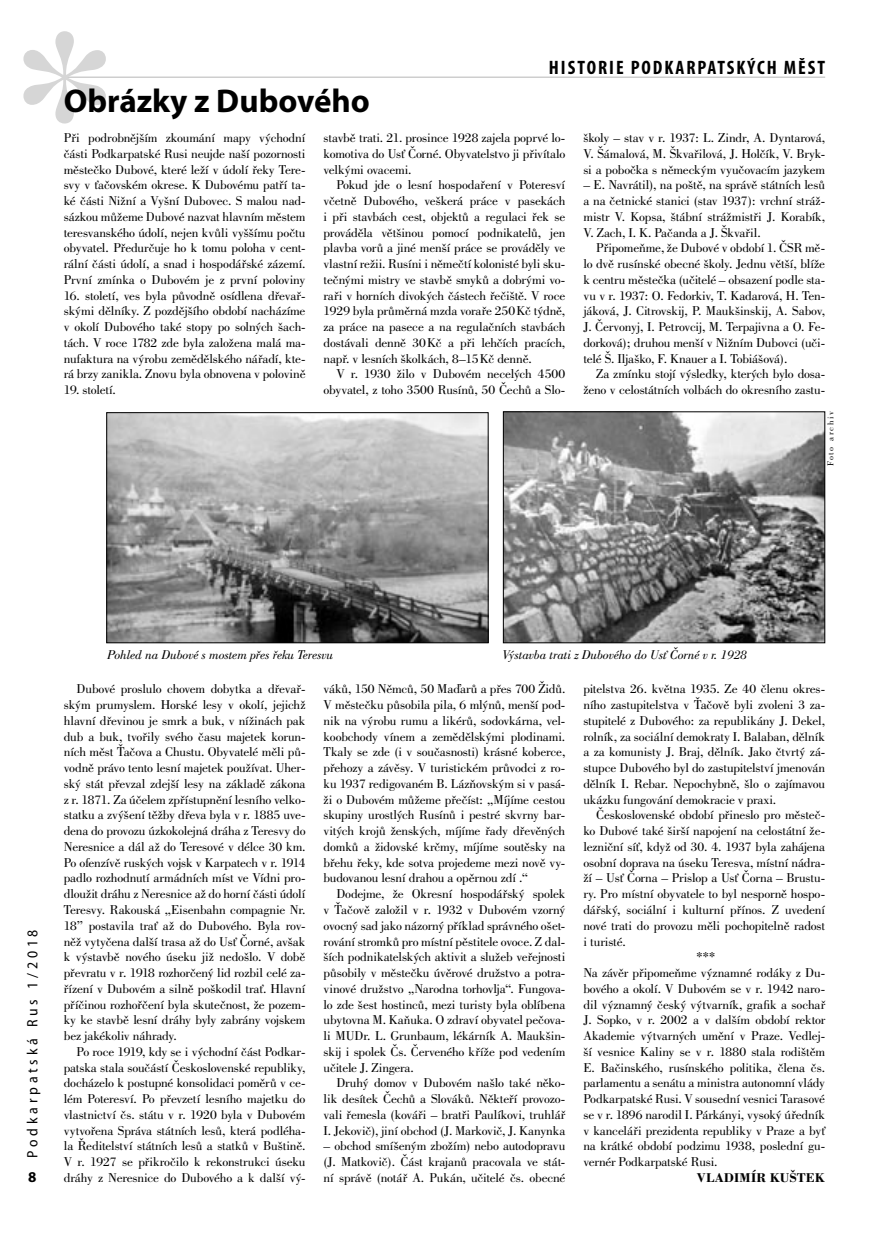
<style>
.page{position:relative;width:889px;height:1246px;background:#fff}
.page>*{position:absolute;margin:0;border:0;box-sizing:border-box;transform-origin:0 0}
.t1{font:230.25px "Bodoni AT";color:#d6d6d6}
.t2{font:700 33px "Myriad Pro";color:#000}
.t3{font:700 condensed 19.5px "Myriad Pro";letter-spacing:.1em;color:#000}
.t4{font:semi-condensed 15px "Myriad Pro";letter-spacing:.25em;color:#000}
.t5{font:700 15px "Myriad Pro";color:#000}
.t6{font:13.5px/15.8px "Bodoni AT";letter-spacing:-.01em;color:#000;text-align:justify}
.t7{font:italic 13.5px "Bodoni AT";letter-spacing:-.01em;color:#000}
.t8{font:700 13.5px "Bodoni AT";letter-spacing:.015em;color:#000}
.t9{font:9px "Bodoni AT";letter-spacing:.175em;color:#000}
</style>
<div class="page">
<hr style="left:66px;top:77px;width:759px;height:1px;background:#b6b6b6">
<img style="left:108px;top:414px;width:378px;height:227px">
<div style="left:106px;top:412px;width:382px;height:231px;border:1px solid #000"></div>
<img style="left:505px;top:413px;width:318px;height:228px">
<div style="left:503px;top:411px;width:322px;height:232px;border:1px solid #000"></div>
<h1 class="t1" style="left:7px;top:-31px;width:117px">*</h1>
<h2 class="t2" style="left:64px;top:82px;width:308px">Obrázky z Dubového</h2>
<h3 class="t3" style="left:549px;top:57px;width:278px">HISTORIE PODKARPATSKÝCH MĚST</h3>
<p class="t6" style="left:64px;top:130px;width:243px">Při podrobnějším zkoumání mapy východní části Podkarpatské Rusi neujde naší pozornosti městečko Dubové, které leží v údolí řeky Tere&shy;svy v ťačovském okrese. K Dubovému patří ta&shy;ké části Nižní a Vyšní Dubovec. S malou nad&shy;sázkou můžeme Dubové nazvat hlavním městem teresvanského údolí, nejen kvůli vyššímu počtu obyvatel. Předurčuje ho k tomu poloha v cent&shy;rální části údolí, a snad i hospodářské zázemí.<br>První zmínka o Dubovém je z první poloviny</p>
<p class="t6" style="left:64px;top:287px;width:243px">16. století, ves byla původně osídlena dřevař&shy;skými dělníky. Z pozdějšího období nacházíme v okolí Dubového také stopy po solných šach&shy;tách. V roce 1782 zde byla založena malá ma&shy;nufaktura na výrobu zemědělského nářadí, kte&shy;rá brzy zanikla. Znovu byla obnovena v polovině</p>
<p class="t6" style="left:64px;top:382px;width:54px">19. století.</p>
<p class="t6" style="left:323px;top:130px;width:243px">stavbě trati. 21. prosince 1928 zajela poprvé lo&shy;komotiva do Usť Čorné. Obyvatelstvo ji přivítalo velkými ovacemi.</p>
<p class="t6" style="left:323px;top:177px;width:243px;text-indent:13px">Pokud jde o lesní hospodaření v Poteresví včetně Dubového, veškerá práce v pasekách i při stavbách cest, objektů a regulaci řek se prováděla většinou pomocí podnikatelů, jen plavba vorů a jiné menší práce se prováděly ve vlastní režii. Rusíni i němečtí kolonisté byli sku&shy;tečnými mistry ve stavbě smyků a dobrými vo&shy;raři v horních divokých částech řečiště. V roce 1929 byla průměrná mzda voraře 250 Kč týdně, za práce na pasece a na regulačních stavbách dostávali denně 30 Kč a při lehčích pracích, např. v lesních školkách, 8–15 Kč denně.</p>
<p class="t6" style="left:323px;top:366px;width:243px;text-align:right">V r. 1930 žilo v Dubovém necelých 4500 obyvatel, z toho 3500 Rusínů, 50 Čechů a Slo-</p>
<p class="t6" style="left:583px;top:130px;width:243px">školy – stav v r. 1937: L. Zindr, A. Dyntarová, V. Šámalová, M. Škvařilová, J. Holčík, V. Bryk&shy;si a pobočka s německým vyučovacím jazykem</p>
<p class="t6" style="left:583px;top:177px;width:243px">– E. Navrátil), na poště, na správě státních lesů a na četnické stanici (stav 1937): vrchní stráž&shy;mistr V. Kopsa, štábní strážmistři J. Korabík, V. Zach, I. K. Pačanda a J. Škvařil.</p>
<p class="t6" style="left:583px;top:240px;width:243px;text-indent:13px">Připomeňme, že Dubové v období 1. ČSR mě&shy;lo dvě rusínské obecné školy. Jednu větší, blíže k centru městečka (učitelé – obsazení podle sta&shy;vu v r. 1937: O. Fedorkiv, T. Kadarová, H. Ten&shy;jáková, J. Citrovskij, P. Maukšinskij, A. Sabov, J. Červonyj, I. Petrovcij, M. Terpajivna a O. Fe&shy;dorková); druhou menší v Nižním Dubovci (uči&shy;telé Š. Iljaško, F. Knauer a I. Tobiášová).</p>
<p class="t6" style="left:583px;top:366px;width:243px;text-align:right">Za zmínku stojí výsledky, kterých bylo dosa&shy;ženo v celostátních volbách do okresního zastu-</p>
<p class="t9" style="left:825px;top:466px;width:56px;rotate:-90deg">Foto archiv</p>
<p class="t4" style="left:24px;top:1157px;width:230px;rotate:-90deg">Podkarpatská Rus 1/2018</p>
<p class="t5" style="left:28px;top:1168px;width:10px">8</p>
<p class="t7" style="left:107px;top:646px;width:228px">Pohled na Dubové s mostem přes řeku Teresvu</p>
<p class="t7" style="left:503px;top:646px;width:246px">Výstavba trati z Dubového do Usť Čorné v r. 1928</p>
<p class="t6" style="left:64px;top:681px;width:243px;text-indent:13px">Dubové proslulo chovem dobytka a dřevař&shy;ským prumyslem. Horské lesy v okolí, jejichž hlavní dřevinou je smrk a buk, v nížinách pak dub a buk, tvořily svého času majetek korun&shy;ních měst Ťačova a Chustu. Obyvatelé měli pů&shy;vodně právo tento lesní majetek používat. Uher&shy;ský stát převzal zdejší lesy na základě zákona z r. 1871. Za účelem zpřístupnění lesního velko&shy;statku a zvýšení těžby dřeva byla v r. 1885 uve&shy;dena do provozu úzkokolejná dráha z Teresvy do Neresnice a dál až do Teresové v délce 30 km.<br>Po ofenzívě ruských vojsk v Karpatech v r. 1914 padlo rozhodnutí armádních míst ve Vídni pro&shy;dloužit dráhu z Neresnice až do horní části údolí Teresvy. Rakouská „Eisenbahn compagnie Nr.<br>18” postavila trať až do Dubového. Byla rov&shy;něž vytyčena další trasa až do Usť Čorné, avšak k výstavbě nového úseku již nedošlo. V době převratu v r. 1918 rozhorčený lid rozbil celé za&shy;řízení v Dubovém a silně poškodil trať. Hlavní příčinou rozhořčení byla skutečnost, že pozem&shy;ky ke stavbě lesní dráhy byly zabrány vojskem bez jakékoliv náhrady.</p>
<p class="t6" style="left:64px;top:1043px;width:243px;text-indent:13px">Po roce 1919, kdy se i východní část Podkar&shy;patska stala součástí Československé republiky, docházelo k postupné konsolidaci poměrů v ce&shy;lém Poteresví. Po převzetí lesního majetku do vlastnictví čs. státu v r. 1920 byla v Dubovém vytvořena Správa státních lesů, která podléha&shy;la Ředitelství státních lesů a statků v Buštině.<br>V r. 1927 se přikročilo k rekonstrukci úseku dráhy z Neresnice do Dubového a k další vý-</p>
<p class="t6" style="left:323px;top:681px;width:243px">váků, 150 Němců, 50 Maďarů a přes 700 Židů.<br>V městečku působila pila, 6 mlýnů, menší pod&shy;nik na výrobu rumu a likérů, sodovkárna, vel&shy;koobchody vínem a zemědělskými plodinami.<br>Tkaly se zde (i v současnosti) krásné koberce, přehozy a závěsy. V turistickém průvodci z ro&shy;ku 1937 redigovaném B. Lázňovským si v pasá&shy;ži o Dubovém můžeme přečíst: „Míjíme cestou skupiny urostlých Rusínů i pestré skvrny bar&shy;vitých krojů ženských, míjíme řady dřevěných domků a židovské krčmy, míjíme soutěsky na břehu řeky, kde sotva projedeme mezi nově vy&shy;budovanou lesní drahou a opěrnou zdí .“</p>
<p class="t6" style="left:323px;top:886px;width:243px;text-indent:13px">Dodejme, že Okresní hospodářský spolek v Ťačově založil v r. 1932 v Dubovém vzorný ovocný sad jako názorný příklad správného ošet&shy;rování stromků pro místní pěstitele ovoce. Z dal&shy;ších podnikatelských aktivit a služeb veřejnosti působily v městečku úvěrové družstvo a potra&shy;vinové družstvo „Narodna torhovlja“. Fungova&shy;lo zde šest hostinců, mezi turisty byla oblíbena ubytovna M. Kaňuka. O zdraví obyvatel pečova&shy;li MUDr. L. Grunbaum, lékárník A. Maukšin&shy;skij i spolek Čs. Červeného kříže pod vedením učitele J. Zingera.</p>
<p class="t6" style="left:323px;top:1075px;width:243px;text-indent:13px">Druhý domov v Dubovém našlo také něko&shy;lik desítek Čechů a Slováků. Někteří provozo&shy;vali řemesla (kováři – bratři Paulíkovi, truhlář I. Jekovič), jiní obchod (J. Markovič, J. Kanynka</p>
<p class="t6" style="left:323px;top:1138px;width:243px">– obchod smíšeným zbožím) nebo autodopravu (J. Matkovič). Část krajanů pracovala ve stát&shy;ní správě (notář A. Pukán, učitelé čs. obecné</p>
<p class="t6" style="left:583px;top:681px;width:243px">pitelstva 26. května 1935. Ze 40 členu okres&shy;ního zastupitelstva v Ťačově byli zvoleni 3 za&shy;stupitelé z Dubového: za republikány J. Dekel, rolník, za sociální demokraty I. Balaban, dělník a za komunisty J. Braj, dělník. Jako čtvrtý zá&shy;stupce Dubového byl do zastupitelství jmenován dělník I. Rebar. Nepochybně, šlo o zajímavou ukázku fungování demokracie v praxi.</p>
<p class="t6" style="left:596px;top:807px;width:230px">Československé období přineslo pro městeč-</p>
<p class="t6" style="left:583px;top:823px;width:243px">ko Dubové také širší napojení na celostátní že-</p>
<p class="t6" style="left:583px;top:838px;width:243px">lezniční síť, když od 30. 4. 1937 byla zahájena</p>
<p class="t6" style="left:583px;top:854px;width:243px">osobní doprava na úseku Teresva, místní nádra-</p>
<p class="t6" style="left:583px;top:870px;width:243px">ží – Usť Čorna – Prislop a Usť Čorna – Brustu-</p>
<p class="t6" style="left:583px;top:886px;width:243px">ry. Pro místní obyvatele to byl nesporně hospo-</p>
<p class="t6" style="left:583px;top:901px;width:243px">dářský, sociální i kulturní přínos. Z uvedení</p>
<p class="t6" style="left:583px;top:917px;width:243px">nové trati do provozu měli pochopitelně radost</p>
<p class="t6" style="left:583px;top:933px;width:44px">i turisté.</p>
<p class="t6" style="left:696px;top:949px;width:21px">***</p>
<p class="t6" style="left:583px;top:964px;width:243px">Na závěr připomeňme významné rodáky z Du-</p>
<p class="t6" style="left:583px;top:980px;width:243px">bového a okolí. V Dubovém se v r. 1942 naro-</p>
<p class="t6" style="left:583px;top:996px;width:243px">dil významný český výtvarník, grafik a sochař</p>
<p class="t6" style="left:583px;top:1012px;width:243px">J. Sopko, v r. 2002 a v dalším období rektor</p>
<p class="t6" style="left:583px;top:1027px;width:243px">Akademie výtvarných umění v Praze. Vedlej-</p>
<p class="t6" style="left:583px;top:1043px;width:243px">ší vesnice Kaliny se v r. 1880 stala rodištěm</p>
<p class="t6" style="left:583px;top:1059px;width:243px">E. Bačinského, rusínského politika, člena čs.</p>
<p class="t6" style="left:583px;top:1075px;width:243px">parlamentu a senátu a ministra autonomní vlády</p>
<p class="t6" style="left:583px;top:1090px;width:243px">Podkarpatské Rusi. V sousední vesnici Tarasové</p>
<p class="t6" style="left:583px;top:1106px;width:243px">se v r. 1896 narodil I. Párkányi, vysoký úředník</p>
<p class="t6" style="left:583px;top:1122px;width:243px">v kanceláři prezidenta republiky v Praze a byť</p>
<p class="t6" style="left:583px;top:1138px;width:243px">na krátké období podzimu 1938, poslední gu-</p>
<p class="t6" style="left:583px;top:1153px;width:136px">vernér Podkarpatské Rusi.</p>
<p class="t8" style="left:697px;top:1169px;width:130px">VLADIMÍR KUŠTEK</p>
</div>
